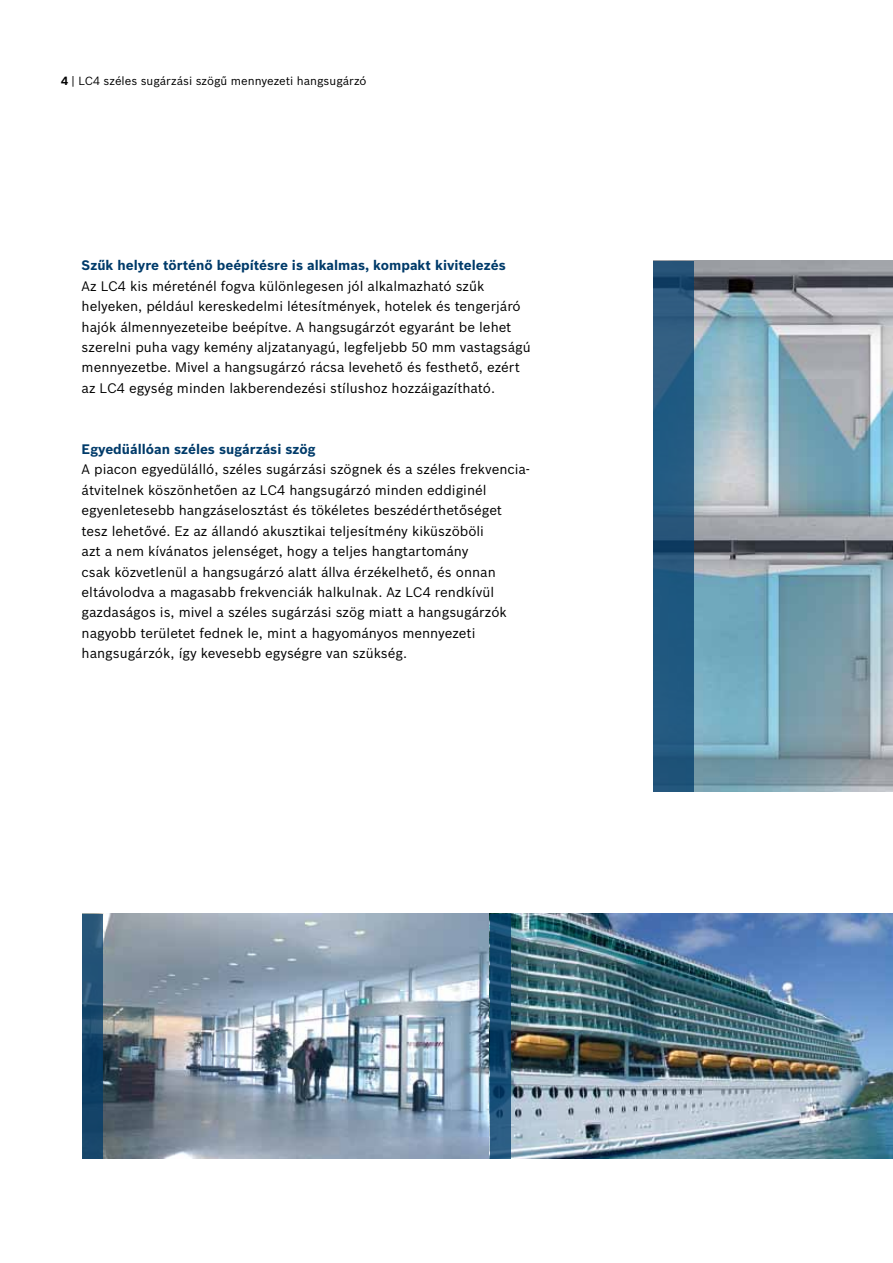
<style>
.page{position:relative;width:893px;height:1263px;background:#fff}
.page>*{position:absolute;margin:0;border:0;box-sizing:border-box;transform-origin:0 0}
.t1{font:13.5px/20.4px "Bosch Sans";color:#000}
.t2{font:700 13.5px "Bosch Sans";color:#003b6a}
.t3{font:11.55px "Bosch Sans";color:#000}
.s1{font-weight:700}
</style>
<div class="page">
<img style="left:103px;top:914px;width:387px;height:245px">
<img style="left:510px;top:914px;width:383px;height:245px">
<img style="left:694px;top:261px;width:199px;height:530px">
<svg style="left:653px;top:261px;width:41px;height:530px;background:#23577e"></svg>
<svg style="left:82px;top:914px;width:21px;height:245px;background:#1a496e"></svg>
<svg style="left:490px;top:914px;width:20px;height:245px;background:#154a70"></svg>
<p class="t3" style="left:61px;top:73px;width:307px"><span class="s1">4</span> | LC4 széles sugárzási szögű mennyezeti hangsugárzó</p>
<p class="t2" style="left:82px;top:255px;width:426px">Szűk helyre történő beépítésre is alkalmas, kompakt kivitelezés</p>
<p class="t1" style="left:82px;top:275px;width:451px">Az LC4 kis méreténél fogva különlegesen jól alkalmazható szűk helyeken, például kereskedelmi létesítmények, hotelek és tengerjáró hajók álmennyezeteibe beépítve. A hangsugárzót egyaránt be lehet szerelni puha vagy kemény aljzatanyagú, legfeljebb 50 mm vastagságú mennyezetbe. Mivel a hangsugárzó rácsa levehető és festhető, ezért az LC4 egység minden lakberendezési stílushoz hozzáigazítható.</p>
<p class="t2" style="left:82px;top:439px;width:235px">Egyedüállóan széles sugárzási szög</p>
<p class="t1" style="left:82px;top:458px;width:450px">A piacon egyedülálló, széles sugárzási szögnek és a széles frekvencia&shy;átvitelnek köszönhetően az LC4 hangsugárzó minden eddiginél egyenletesebb hangzáselosztást és tökéletes beszédérthetőséget tesz lehetővé. Ez az állandó akusztikai teljesítmény kiküszöböli<br>azt a nem kívánatos jelenséget, hogy a teljes hangtartomány<br>csak közvetlenül a hangsugárzó alatt állva érzékelhető, és onnan eltávolodva a magasabb frekvenciák halkulnak. Az LC4 rendkívül gazdaságos is, mivel a széles sugárzási szög miatt a hangsugárzók nagyobb területet fednek le, mint a hagyományos mennyezeti hangsugárzók, így kevesebb egységre van szükség.</p>
</div>
